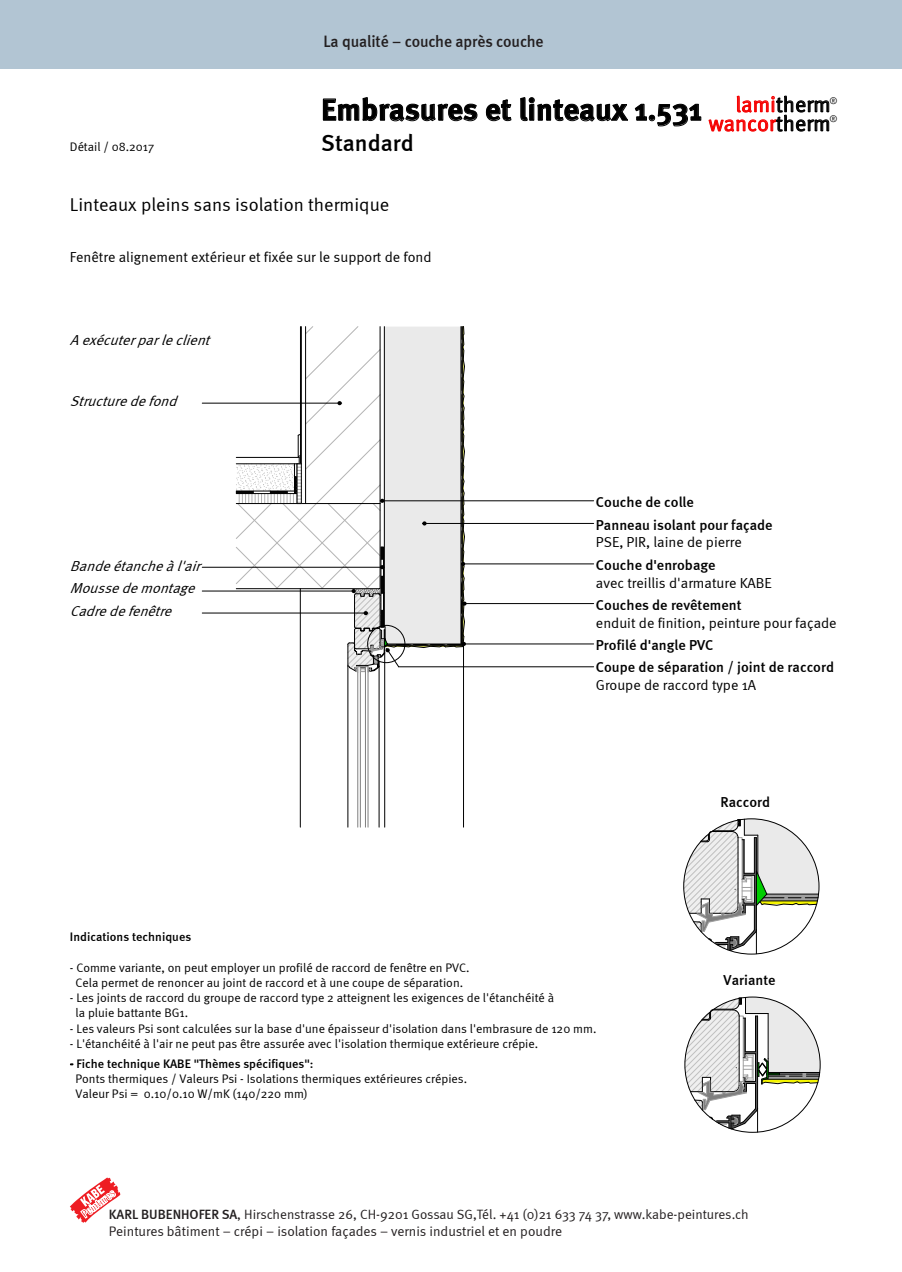
<style>
.page{position:relative;width:902px;height:1272px;background:#fff}
.page>*{position:absolute;margin:0;border:0;box-sizing:border-box;transform-origin:0 0}
.t1{font:700 30.6px "Meta";letter-spacing:.005em;color:#000}
.t2{font:500 23.55px "Meta";color:#000}
.t3{font:21.6px/19px "Meta Normal";letter-spacing:.005em;color:#f50000;text-align:right}
.t4{font:18.6px "Meta Normal";color:#000}
.t5{font:500 16.5px "Meta";letter-spacing:-.005em;color:#231f20;scale:.95 1}
.t6{font:14.55px/22.4px "Meta Normal";color:#000}
.t7{font:500 14.55px/22.4px "Meta";color:#000}
.t8{font:italic 14.4px/22.4px "Meta Normal";color:#000}
.t9{font:500 14.4px "Meta";color:#000}
.t10{font:13.8px "Meta Normal";color:#231f20}
.t11{font:13.5px "Meta Normal";color:#231f20}
.t12{font:12.3px/15.1px "Meta Normal";color:#000}
.t13{font:500 12.3px "Meta";color:#000}
.t14{font:9.3px/18px "Meta Normal";color:#000}
.s1{color:#000}
.s2{font-family:"Meta";font-weight:500}
.s3{font-family:"Meta Normal";font-weight:400}
</style>
<div class="page">
<hr style="left:360px;top:666px;width:1px;height:161px;background:#7f7f7f">
<hr style="left:347px;top:666px;width:1px;height:161px;background:#000">
<hr style="left:379px;top:666px;width:1px;height:161px;background:#000">
<hr style="left:384px;top:653px;width:1px;height:174px;background:#000">
<hr style="left:357px;top:666px;width:1px;height:161px;background:#7f7f7f">
<hr style="left:365px;top:666px;width:1px;height:161px;background:#7f7f7f">
<hr style="left:367px;top:666px;width:1px;height:161px;background:#7f7f7f">
<hr style="left:463px;top:646px;width:1px;height:181px;background:#000">
<hr style="left:300px;top:588px;width:1px;height:239px;background:#000">
<svg style="left:708px;top:95px;width:121px;height:37px"></svg>
<svg style="left:323px;top:97px;width:154px;height:25px"></svg>
<svg style="left:486px;top:99px;width:25px;height:22px"></svg>
<svg style="left:520px;top:97px;width:108px;height:25px"></svg>
<svg style="left:635px;top:104px;width:66px;height:22px"></svg>
<svg style="left:683px;top:818px;width:136px;height:135px"></svg>
<svg style="left:684px;top:996px;width:136px;height:136px"></svg>
<hr style="left:398px;top:666px;width:195px;height:1px;background:#000">
<hr style="left:461px;top:643px;width:132px;height:1px;background:#000">
<hr style="left:422px;top:523px;width:171px;height:1px;background:#000">
<hr style="left:462px;top:563px;width:131px;height:1px;background:#000">
<hr style="left:462px;top:603px;width:131px;height:1px;background:#000">
<hr style="left:380px;top:500px;width:213px;height:1px;background:#000">
<hr style="left:202px;top:590px;width:151px;height:1px;background:#000">
<hr style="left:202px;top:612px;width:166px;height:1px;background:#000">
<hr style="left:202px;top:567px;width:182px;height:1px;background:#000">
<hr style="left:202px;top:403px;width:139px;height:1px;background:#000">
<svg style="left:235px;top:326px;width:231px;height:347px"></svg>
<hr style="left:301px;top:464px;width:1px;height:39px;background:#000">
<div style="left:367px;top:625px;width:38px;height:37px;border:1px solid #000;border-radius:50%"></div>
<div style="left:0;top:0;width:901px;height:68px;background:#b2c5d3"></div>
<svg style="left:70px;top:1177px;width:50px;height:45px"></svg>
<p class="t5" style="left:323px;top:31px;width:233px">La qualité – couche après couche</p>
<p class="t12" style="left:70px;top:139px;width:86px">Détail / 08.2017</p>
<p class="t1" style="left:321px;top:91px;width:382px">Embrasures et linteaux 1.531</p>
<p class="t2" style="left:321px;top:129px;width:94px">Standard</p>
<p class="t3" style="left:708px;top:95px;width:123px">lami<span class="s1">therm </span>wancor<span class="s1">therm</span></p>
<p class="t14" style="left:829px;top:92px;width:10px">® ®</p>
<p class="t4" style="left:70px;top:194px;width:321px">Linteaux pleins sans isolation thermique</p>
<p class="t6" style="left:70px;top:246px;width:363px">Fenêtre alignement extérieur et fixée sur le support de fond</p>
<p class="t8" style="left:70px;top:329px;width:146px">Aexécuterparleclient</p>
<p class="t8" style="left:70px;top:390px;width:113px">Structuredefond</p>
<p class="t8" style="left:70px;top:554px;width:137px">Bandeétancheàl'air<br>Moussedemontage<br>Cadredefenêtre</p>
<p class="t7" style="left:596px;top:491px;width:178px">Couche de colle<br>Panneau isolant pour façade</p>
<p class="t6" style="left:596px;top:531px;width:147px">PSE, PIR, laine de pierre<br><span class="s2">Couche d'enrobage</span></p>
<p class="t6" style="left:596px;top:571px;width:177px">avec treillis d'armature KABE<br><span class="s2">Couches de revêtement</span></p>
<p class="t7" style="left:596px;top:611px;width:242px"><span class="s3">enduit de finition, peinture pour façade<br></span>Profilé d'angle PVC<br>Coupe de séparation / joint de raccord</p>
<p class="t6" style="left:596px;top:674px;width:162px">Groupe de raccord type 1A</p>
<p class="t9" style="left:720px;top:793px;width:51px">Raccord</p>
<p class="t13" style="left:70px;top:929px;width:123px">Indications techniques</p>
<p class="t12" style="left:70px;top:959px;width:401px;text-align:center">- Comme variante, on peut employer un profilé de raccord de fenêtre en PVC.<br>Cela permet de renoncer au joint de raccord et à une coupe de séparation.</p>
<p class="t12" style="left:76px;top:990px;width:480px;text-indent:-6px">- Les joints de raccord du groupe de raccord type 2 atteignent les exigences de l'étanchéité à la pluie battante BG1.</p>
<p class="t12" style="left:70px;top:1020px;width:528px">- Les valeurs Psi sont calculées sur la base d'une épaisseur d'isolation dans l'embrasure de 120 mm.</p>
<p class="t12" style="left:70px;top:1035px;width:470px">- L'étanchéité à l'air ne peut pas être assurée avec l'isolation thermique extérieure crépie.</p>
<p class="t12" style="left:76px;top:1055px;width:393px;text-indent:-6px">- <span class="s2">Fiche technique KABE "Thèmes spécifiques":<br></span>Ponts thermiques / Valeurs Psi - Isolations thermiques extérieures crépies.<br>Valeur Psi = 0.10/0.10 W/mK (140/220 mm)</p>
<p class="t9" style="left:723px;top:972px;width:53px">Variante</p>
<p class="t11" style="left:109px;top:1206px;width:641px"><span class="s2">KARL BUBENHOFER SA</span>, Hirschenstrasse 26, CH-9201 Gossau SG,Tél. +41 (0)21 633 74 37, www.kabe-peintures.ch</p>
<p class="t10" style="left:109px;top:1222px;width:454px">Peintures bâtiment – crépi – isolation façades – vernis industriel et en poudre</p>
</div>
